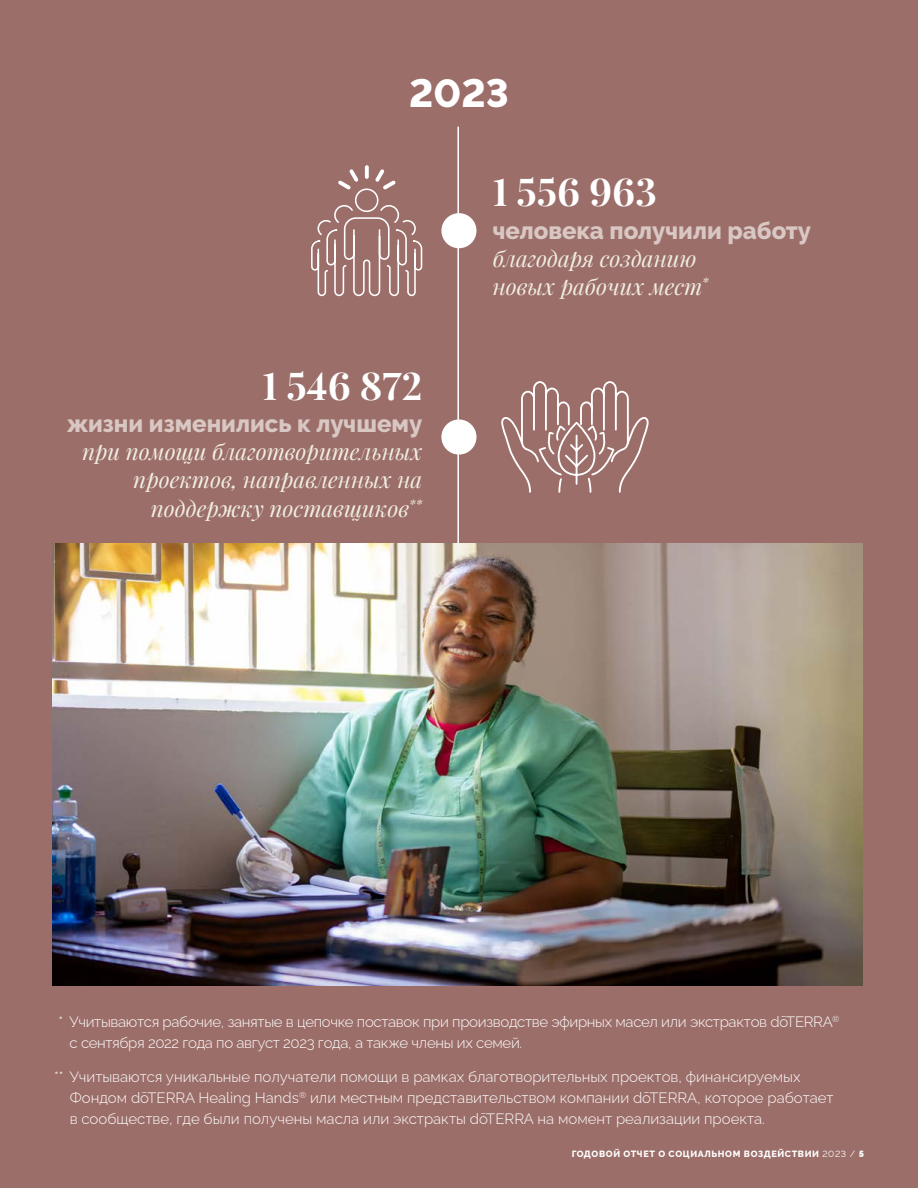
<style>
.page{position:relative;width:918px;height:1188px;background:#9b6e69}
.page>*{position:absolute;margin:0;border:0;box-sizing:border-box;transform-origin:0 0}
.t1{font:800 39.3px "Raleway";color:#fff}
.t2{font:38.25px "Playfair Display";color:#fff}
.t3{font:800 24px "Raleway";color:#d8c7c3}
.t4{font:italic 22.5px/28px "Playfair Display";color:#f0ede2;text-align:right}
.t5{font:100 15px/21px "Raleway";color:#fff}
.t6{font:100 15px/21px "Raleway";letter-spacing:-.02em;color:#fff}
.t7{font:800 9px "Raleway";letter-spacing:.07em;color:#fff}
.s1{font-weight:100}
</style>
<div class="page">
<hr style="left:457px;top:127px;width:2px;height:418px;background:#fff">
<div style="left:441px;top:213px;width:36px;height:35px;background:#fff;border-radius:50%"></div>
<div style="left:441px;top:419px;width:36px;height:36px;background:#fff;border-radius:50%"></div>
<svg style="left:311px;top:165px;width:112px;height:132px"></svg>
<svg style="left:501px;top:381px;width:148px;height:112px"></svg>
<img style="left:52px;top:544px;width:810px;height:442px">
<h1 class="t1" style="left:409px;top:71px;width:101px">2023</h1>
<h2 class="t2" style="left:263px;top:355px;width:161px">1 546 872</h2>
<h3 class="t3" style="left:67px;top:410px;width:357px">жизни изменились к лучшему</h3>
<h3 class="t4" style="left:82px;top:436px;width:342px">при помощи благотворительных проектов, направленных на поддержку поставщиков<sup>**</sup></h3>
<h2 class="t2" style="left:493px;top:162px;width:166px">1 556 963</h2>
<h3 class="t3" style="left:493px;top:217px;width:320px">человека получили работу</h3>
<h3 class="t4" style="left:493px;top:242px;width:217px;text-align:left">благодаря созданию новых рабочих мест<sup>*</sup></h3>
<p class="t6" style="left:70px;top:1009px;width:771px;text-indent:-11px">* Учитываются рабочие, занятые в цепочке поставок при производстве эфирных масел или экстрактов dōTERRA<sup>® </sup>с сентября 2022 года по август 2023 года, а также члены их семей.</p>
<p class="t5" style="left:70px;top:1065px;width:765px;text-indent:-16px">** Учитываются уникальные получатели помощи в рамках благотворительных проектов, финансируемых<br>Фондом dōTERRA Healing Hands<sup>®</sup> или местным представительством компании dōTERRA, которое работает в сообществе, где были получены масла или экстракты dōTERRA на момент реализации проекта.</p>
<p class="t7" style="left:572px;top:1149px;width:294px">ГОДОВОЙ ОТЧЕТ О СОЦИАЛЬНОМ ВОЗДЕЙСТВИИ <span class="s1">2023 / 5</span></p>
</div>
